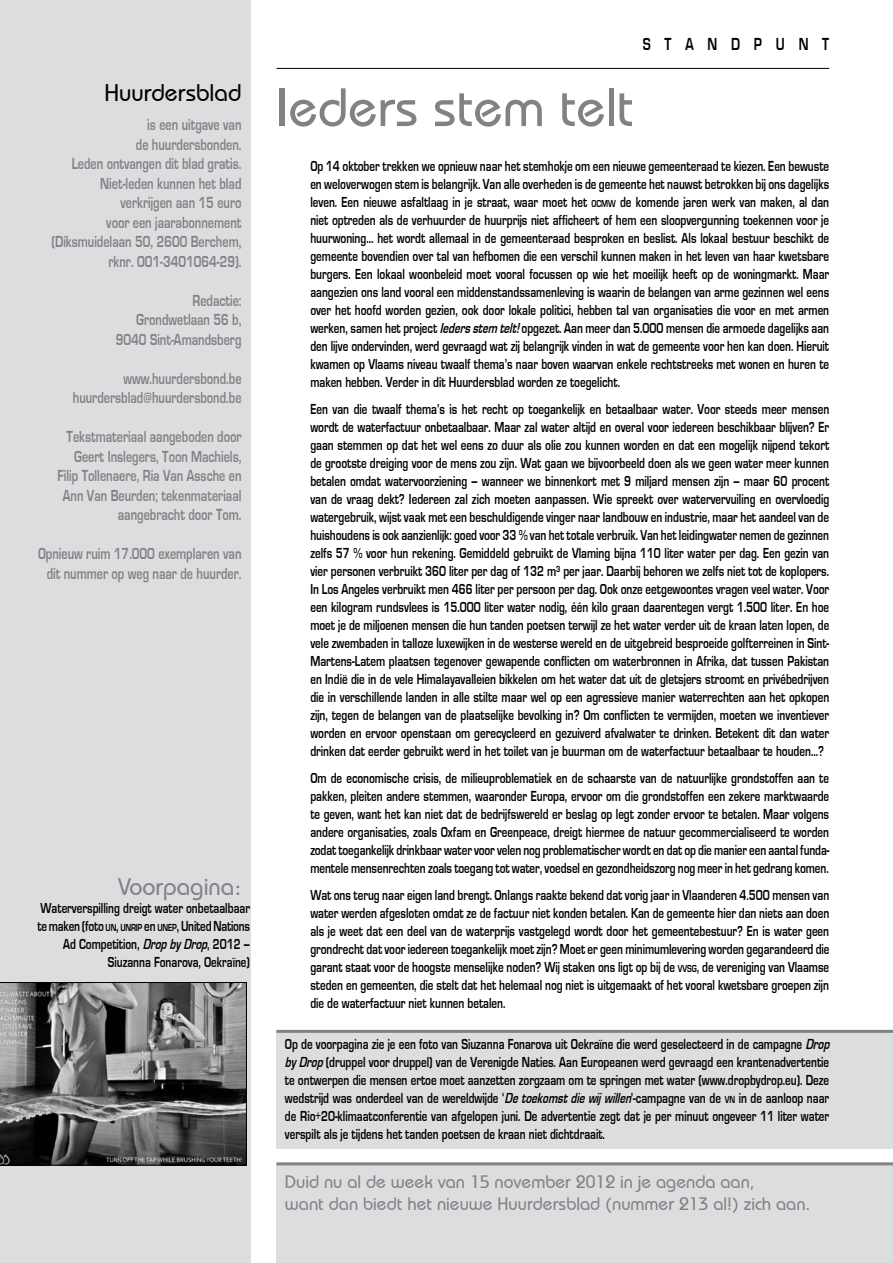
<style>
.page{position:relative;width:893px;height:1263px;background:#fff}
.page>*{position:absolute;margin:0;border:0;box-sizing:border-box;transform-origin:0 0}
.t1{font:500 54px "Bauhaus IT Cby BT";color:#808285}
.t2{font:500 24px "Bauhaus IT Cby BT";color:#000}
.t3{font:500 24px "Bauhaus IT Cby BT";color:#808285}
.t4{font:500 18px/21.6px "Bauhaus IT Cby BT";color:#808285}
.t5{font:18px "Eurose Cond";color:#000}
.t6{font:16.5px/19.5px "Eurose Cond";color:#808285;text-align:right}
.t7{font:15px/18px "Eurose Cond";color:#000;text-align:justify}
.s1{font-size:10.5px}
.s2{font-style:italic}
</style>
<div class="page">
<hr style="left:0;top:68px;width:829px;height:1px;background:#000">
<div style="left:244px;top:32px;width:32px;height:66px;background:#fff"></div>
<div style="left:0;top:0;width:250px;height:1263px;background:#dcddde"></div>
<svg style="left:0;top:982px;width:247px;height:183px;background:#666"></svg>
<div style="left:277px;top:1031px;width:616px;height:117px;background:#dcddde"></div>
<hr style="left:276px;top:1030px;width:617px;height:3px;background:#808285">
<div style="left:276px;top:1165px;width:617px;height:98px;background:#dcddde"></div>
<hr style="left:276px;top:1162px;width:617px;height:3px;background:#808285">
<h2 class="t2" style="left:104px;top:78px;width:139px">Huurdersblad</h2>
<p class="t6" style="left:51px;top:115px;width:192px">is een uitgave van<br>de huurdersbonden.<br>Leden ontvangen dit blad gratis.<br>Niet-leden kunnen het blad verkrijgen aan 15 euro<br>voor een jaarabonnement (Diksmuidelaan 50, 2600 Berchem, rknr. 001-3401064-29).</p>
<p class="t6" style="left:116px;top:291px;width:127px">Redactie:<br>Grondwetlaan 56 b,<br>9040 Sint-Amandsberg</p>
<p class="t6" style="left:73px;top:369px;width:170px">www.huurdersbond.be huurdersblad@huurdersbond.be</p>
<p class="t6" style="left:58px;top:427px;width:185px">Tekstmateriaal aangeboden door<br>Geert Inslegers, Toon Machiels,<br>Filip Tollenaere, Ria Van Assche en<br>Ann Van Beurden; tekenmateriaal aangebracht door Tom.</p>
<p class="t6" style="left:38px;top:544px;width:205px;text-align:center">Opnieuw ruim 17.000 exemplaren van dit nummer op weg naar de huurder.</p>
<h2 class="t3" style="left:118px;top:871px;width:125px">Voorpagina:</h2>
<p class="t7" style="left:37px;top:899px;width:214px;text-align:right">Waterverspilling dreigt water onbetaalbaar te maken (foto <span class="s1">UN</span>, <span class="s1">UNRIP</span> en <span class="s1">UNEP</span>, United Nations Ad Competition, <span class="s2">Drop by Drop</span>, 2012 – Siuzanna Fonarova, Oekraïne)</p>
<p class="t5" style="left:643px;top:34px;width:188px">S T A N D P U N T</p>
<h1 class="t1" style="left:276px;top:74px;width:359px">Ieders stem telt</h1>
<p class="t7" style="left:310px;top:157px;width:520px">Op 14 oktober trekken we opnieuw naar het stemhokje om een nieuwe gemeenteraad te kiezen. Een bewuste en weloverwogen stem is belangrijk. Van alle overheden is de gemeente het nauwst betrokken bij ons dagelijks leven. Een nieuwe asfaltlaag in je straat, waar moet het <span class="s1">OCMW</span> de komende jaren werk van maken, al dan niet optreden als de verhuurder de huurprijs niet afficheert of hem een sloopvergunning toekennen voor je huurwoning… het wordt allemaal in de gemeenteraad besproken en beslist. Als lokaal bestuur beschikt de gemeente bovendien over tal van hefbomen die een verschil kunnen maken in het leven van haar kwetsbare burgers. Een lokaal woonbeleid moet vooral focussen op wie het moeilijk heeft op de woningmarkt. Maar aangezien ons land vooral een middenstandssamenleving is waarin de belangen van arme gezinnen wel eens over het hoofd worden gezien, ook door lokale politici, hebben tal van organisaties die voor en met armen werken, samen het project <span class="s2">Ieders stem telt!</span> opgezet. Aan meer dan 5.000 mensen die armoede dagelijks aan den lijve ondervinden, werd gevraagd wat zij belangrijk vinden in wat de gemeente voor hen kan doen. Hieruit kwamen op Vlaams niveau twaalf thema’s naar boven waarvan enkele rechtstreeks met wonen en huren te maken hebben. Verder in dit Huurdersblad worden ze toegelicht.</p>
<p class="t7" style="left:310px;top:400px;width:520px">Een van die twaalf thema’s is het recht op toegankelijk en betaalbaar water. Voor steeds meer mensen wordt de waterfactuur onbetaalbaar. Maar zal water altijd en overal voor iedereen beschikbaar blijven? Er gaan stemmen op dat het wel eens zo duur als olie zou kunnen worden en dat een mogelijk nijpend tekort de grootste dreiging voor de mens zou zijn. Wat gaan we bijvoorbeeld doen als we geen water meer kunnen betalen omdat watervoorziening – wanneer we binnenkort met 9 miljard mensen zijn – maar 60 procent van de vraag dekt? Iedereen zal zich moeten aanpassen. Wie spreekt over watervervuiling en overvloedig watergebruik, wijst vaak met een beschuldigende vinger naar landbouw en industrie, maar het aandeel van de huishoudens is ook aanzienlijk: goed voor 33 % van het totale verbruik. Van het leidingwater nemen de gezinnen zelfs 57 % voor hun rekening. Gemiddeld gebruikt de Vlaming bijna 110 liter water per dag. Een gezin van vier personen verbruikt 360 liter per dag of 132 m³ per jaar. Daarbij behoren we zelfs niet tot de koplopers.<br>In Los Angeles verbruikt men 466 liter per persoon per dag. Ook onze eetgewoontes vragen veel water. Voor een kilogram rundsvlees is 15.000 liter water nodig, één kilo graan daarentegen vergt 1.500 liter. En hoe moet je de miljoenen mensen die hun tanden poetsen terwijl ze het water verder uit de kraan laten lopen, de vele zwembaden in talloze luxewijken in de westerse wereld en de uitgebreid besproeide golfterreinen in Sint-Martens-Latem plaatsen tegenover gewapende conflicten om waterbronnen in Afrika, dat tussen Pakistan en Indië die in de vele Himalayavalleien bikkelen om het water dat uit de gletsjers stroomt en privébedrijven die in verschillende landen in alle stilte maar wel op een agressieve manier waterrechten aan het opkopen zijn, tegen de belangen van de plaatselijke bevolking in? Om conflicten te vermijden, moeten we inventiever worden en ervoor openstaan om gerecycleerd en gezuiverd afvalwater te drinken. Betekent dit dan water drinken dat eerder gebruikt werd in het toilet van je buurman om de waterfactuur betaalbaar te houden…?</p>
<p class="t7" style="left:310px;top:769px;width:521px">Om de economische crisis, de milieuproblematiek en de schaarste van de natuurlijke grondstoffen aan te pakken, pleiten andere stemmen, waaronder Europa, ervoor om die grondstoffen een zekere marktwaarde te geven, want het kan niet dat de bedrijfswereld er beslag op legt zonder ervoor te betalen. Maar volgens andere organisaties, zoals Oxfam en Greenpeace, dreigt hiermee de natuur gecommercialiseerd te worden zodat toegankelijk drinkbaar water voor velen nog problematischer wordt en dat op die manier een aantal funda&shy;mentele mensenrechten zoals toegang tot water, voedsel en gezondheidszorg nog meer in het gedrang komen.</p>
<p class="t7" style="left:310px;top:886px;width:521px">Wat ons terug naar eigen land brengt. Onlangs raakte bekend dat vorig jaar in Vlaanderen 4.500 mensen van water werden afgesloten omdat ze de factuur niet konden betalen. Kan de gemeente hier dan niets aan doen als je weet dat een deel van de waterprijs vastgelegd wordt door het gemeentebestuur? En is water geen grondrecht dat voor iedereen toegankelijk moet zijn? Moet er geen minimumlevering worden gegarandeerd die garant staat voor de hoogste menselijke noden? Wij staken ons ligt op bij de <span class="s1">VVSG</span>, de vereniging van Vlaamse steden en gemeenten, die stelt dat het helemaal nog niet is uitgemaakt of het vooral kwetsbare groepen zijn die de waterfactuur niet kunnen betalen.</p>
<p class="t7" style="left:285px;top:1035px;width:546px">Op de voorpagina zie je een foto van Siuzanna Fonarova uit Oekraïne die werd geselecteerd in de campagne <span class="s2">Drop by Drop</span> (druppel voor druppel) van de Verenigde Naties. Aan Europeanen werd gevraagd een krantenadvertentie te ontwerpen die mensen ertoe moet aanzetten zorgzaam om te springen met water (www.dropbydrop.eu). Deze wedstrijd was onderdeel van de wereldwijde ‘<span class="s2">De toekomst die wij willen</span>’-campagne van de <span class="s1">VN</span> in de aanloop naar de Rio+20-klimaatconferentie van afgelopen juni. De advertentie zegt dat je per minuut ongeveer 11 liter water verspilt als je tijdens het tanden poetsen de kraan niet dichtdraait.</p>
<p class="t4" style="left:285px;top:1171px;width:527px">Duid nu al de week van 15 november 2012 in je agenda aan,<br>want dan biedt het nieuwe Huurdersblad (nummer 213 al!) zich aan.</p>
</div>
